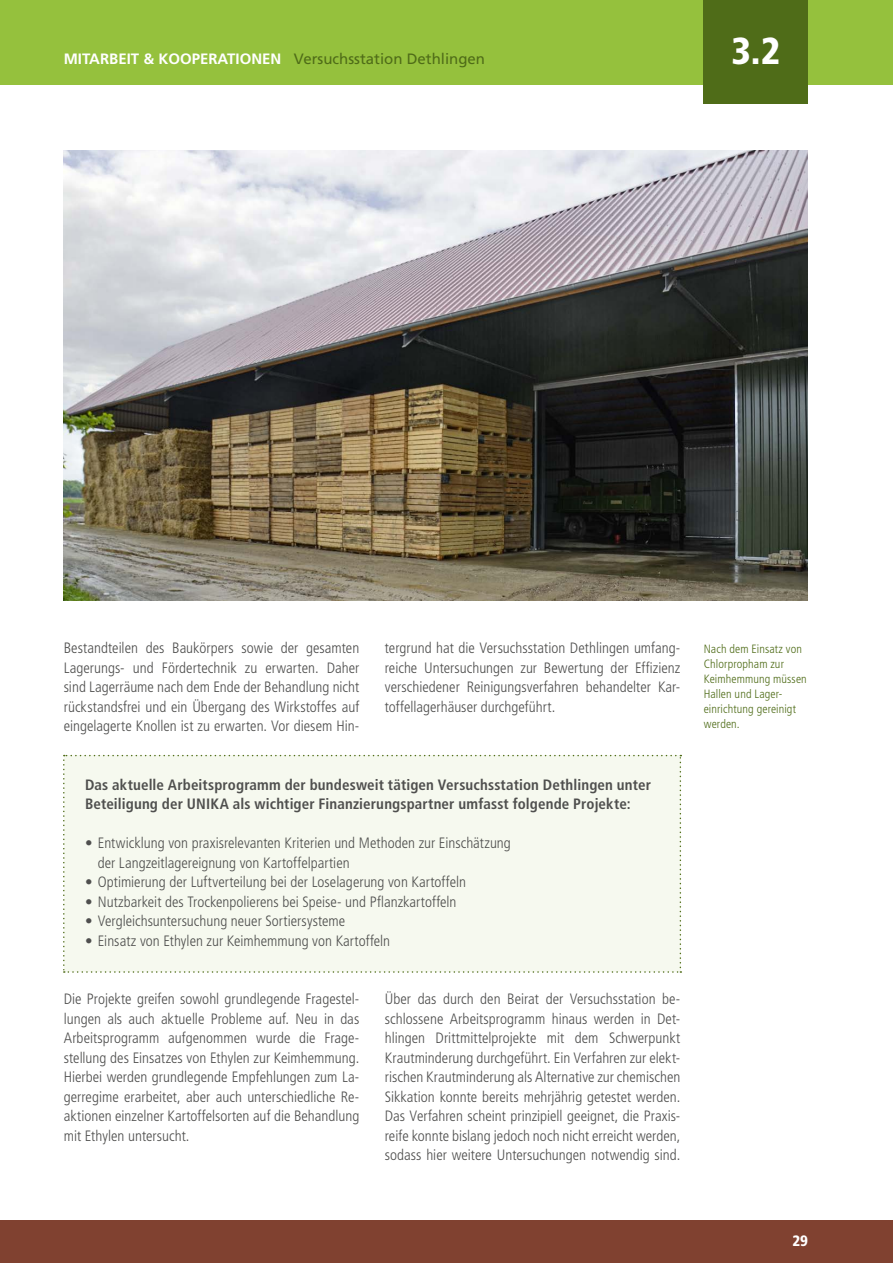
<style>
.page{position:relative;width:893px;height:1263px;background:#fff}
.page>*{position:absolute;margin:0;border:0;box-sizing:border-box;transform-origin:0 0}
.t1{font:900 condensed 37.5px "Frutiger LT Pro";color:#fff}
.t2{font:300 condensed 15px/19.5px "Frutiger LT Pro";color:#4f4f4e;text-align:justify}
.t3{font:700 condensed 15px/19.5px "Frutiger LT Pro";letter-spacing:.01em;color:#4f4f4e}
.t4{font:15px "Frutiger LT Pro";color:#4f6c18}
.t5{font:900 condensed 15px "Frutiger LT Pro";color:#fff}
.t6{font:300 condensed 12px/15px "Frutiger LT Pro";letter-spacing:.01em;color:#4f6c18}
.s1{font-weight:700;color:#fff}
</style>
<div class="page">
<div style="left:63px;top:755px;width:618px;height:218px;background:#f6f9ef"></div>
<img style="left:64px;top:151px;width:744px;height:450px">
<div style="left:0;top:0;width:893px;height:85px;background:#95c13d"></div>
<div style="left:704px;top:0;width:104px;height:104px;background:#4f6c18"></div>
<div style="left:0;top:1220px;width:893px;height:43px;background:#804130"></div>
<p class="t4" style="left:64px;top:50px;width:423px"><span class="s1">MITARBEIT &amp; KOOPERATIONEN</span> Versuchsstation Dethlingen</p>
<h1 class="t1" style="left:731px;top:28px;width:50px">3.2</h1>
<p class="t2" style="left:64px;top:639px;width:297px">Bestandteilen des Baukörpers sowie der gesamten Lagerungs- und Fördertechnik zu erwarten. Daher sind Lagerräume nach dem Ende der Behandlung nicht rückstandsfrei und ein Übergang des Wirkstoffes auf eingelagerte Knollen ist zu erwarten. Vor diesem Hin-</p>
<p class="t2" style="left:385px;top:639px;width:297px">tergrund hat die Versuchsstation Dethlingen umfang&shy;reiche Untersuchungen zur Bewertung der Effizienz verschiedener Reinigungsverfahren behandelter Kar&shy;toffellagerhäuser durchgeführt.</p>
<p class="t3" style="left:85px;top:775px;width:568px">Das aktuelle Arbeitsprogramm der bundesweit tätigen Versuchsstation Dethlingen unter<br>Beteiligung der UNIKA als wichtiger Finanzierungspartner umfasst folgende Projekte:</p>
<p class="t2" style="left:98px;top:834px;width:415px;text-indent:-13px">• Entwicklung von praxisrelevanten Kriterien und Methoden zur Einschätzung der Langzeitlagereignung von Kartoffelpartien</p>
<p class="t2" style="left:85px;top:873px;width:382px">• Optimierung der Luftverteilung bei der Loselagerung von Kartoffeln</p>
<p class="t2" style="left:85px;top:892px;width:373px">• Nutzbarkeit des Trockenpolierens bei Speise- und Pflanzkartoffeln</p>
<p class="t2" style="left:85px;top:912px;width:262px">• Vergleichsuntersuchung neuer Sortiersysteme</p>
<p class="t2" style="left:85px;top:931px;width:307px">• Einsatz von Ethylen zur Keimhemmung von Kartoffeln</p>
<p class="t2" style="left:64px;top:990px;width:297px">Die Projekte greifen sowohl grundlegende Fragestel&shy;lungen als auch aktuelle Probleme auf. Neu in das Arbeitsprogramm aufgenommen wurde die Frage&shy;stellung des Einsatzes von Ethylen zur Keimhemmung.<br>Hierbei werden grundlegende Empfehlungen zum La&shy;gerregime erarbeitet, aber auch unterschiedliche Re&shy;aktionen einzelner Kartoffelsorten auf die Behandlung mit Ethylen untersucht.</p>
<p class="t2" style="left:385px;top:990px;width:297px">Über das durch den Beirat der Versuchsstation be&shy;schlossene Arbeitsprogramm hinaus werden in Det&shy;hlingen Drittmittelprojekte mit dem Schwerpunkt Krautminderung durchgeführt. Ein Verfahren zur elekt&shy;rischen Krautminderung als Alternative zur chemischen Sikkation konnte bereits mehrjährig getestet werden.<br>Das Verfahren scheint prinzipiell geeignet, die Praxis&shy;reife konnte bislang jedoch noch nicht erreicht werden, sodass hier weitere Untersuchungen notwendig sind.</p>
<p class="t6" style="left:704px;top:642px;width:105px">Nach dem Einsatz von<br>Chlorpropham zur<br>Keimhemmung müssen<br>Hallen und Lager&shy;einrichtung gereinigt werden.</p>
<p class="t5" style="left:792px;top:1232px;width:17px">29</p>
</div>
